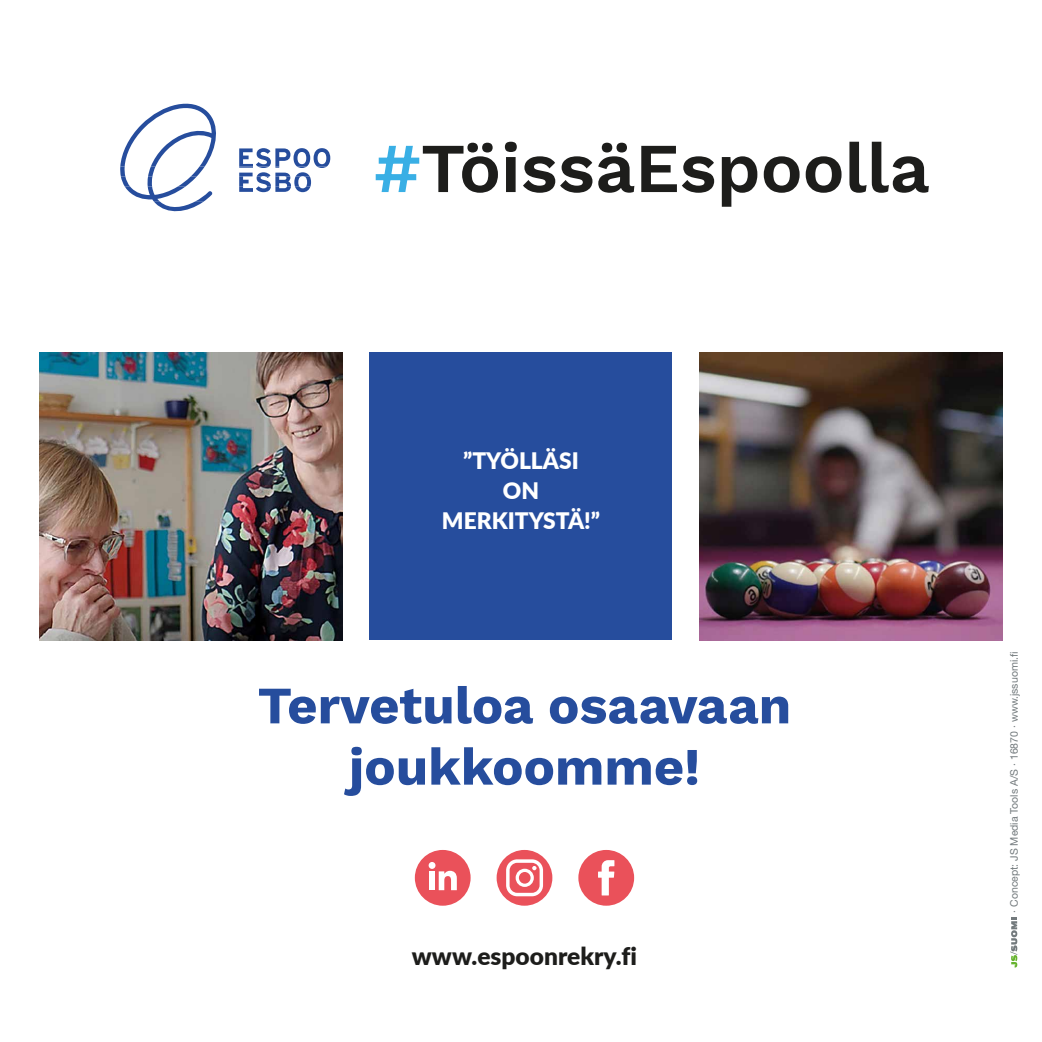
<style>
.page{position:relative;width:1042px;height:1042px;background:#fff}
.page>*{position:absolute;margin:0;border:0;box-sizing:border-box;transform-origin:0 0}
.t1{font:600 70px "Work Sans";color:#1d1d1b}
.t2{font:700 52.5px/61.2px "Work Sans";color:#264d9d;text-align:center}
.t3{font:900 24.5px "Lato";color:#1d1d1b}
.t4{font:900 22.75px/29.8px "Lato";color:#fff;text-align:center}
.t5{font:10.5px "Helvetica Neue LT Std";color:#737a7d}
.s1{color:#39afe5}
</style>
<div class="page">
<img style="left:40px;top:352px;width:302px;height:288px">
<div style="left:370px;top:352px;width:302px;height:288px;background:#264d9d"></div>
<img style="left:699px;top:352px;width:303px;height:288px">
<div style="left:578px;top:850px;width:56px;height:55px;background:#ea515a;border-radius:50%"></div>
<svg style="left:598px;top:860px;width:16px;height:35px"></svg>
<div style="left:415px;top:850px;width:55px;height:55px;background:#ea515a;border-radius:50%"></div>
<div style="left:429px;top:871px;width:6px;height:19px;background:#fff"></div>
<div style="left:429px;top:862px;width:6px;height:7px;background:#fff;border-radius:50%"></div>
<svg style="left:439px;top:871px;width:18px;height:19px"></svg>
<div style="left:496px;top:850px;width:56px;height:55px;background:#ea515a;border-radius:50%"></div>
<svg style="left:506px;top:859px;width:37px;height:37px"></svg>
<svg style="left:1010px;top:917px;width:7px;height:50px"></svg>
<svg style="left:120px;top:103px;width:210px;height:109px"></svg>
<h1 class="t1" style="left:374px;top:115px;width:557px"><span class="s1">#</span>TöissäEspoolla</h1>
<h3 class="t4" style="left:442px;top:445px;width:160px">”TYÖLLÄSI<br>ON<br>MERKITYSTÄ!”</h3>
<h2 class="t2" style="left:258px;top:673px;width:535px">Tervetuloa osaavaan joukkoomme!</h2>
<h3 class="t3" style="left:412px;top:937px;width:227px">www.espoonrekry.fi</h3>
<p class="t5" style="left:1008px;top:912px;width:262px;rotate:-90deg">· Concept: JS Media Tools A/S · 16870 · www.jssuomi.fi</p>
</div>
